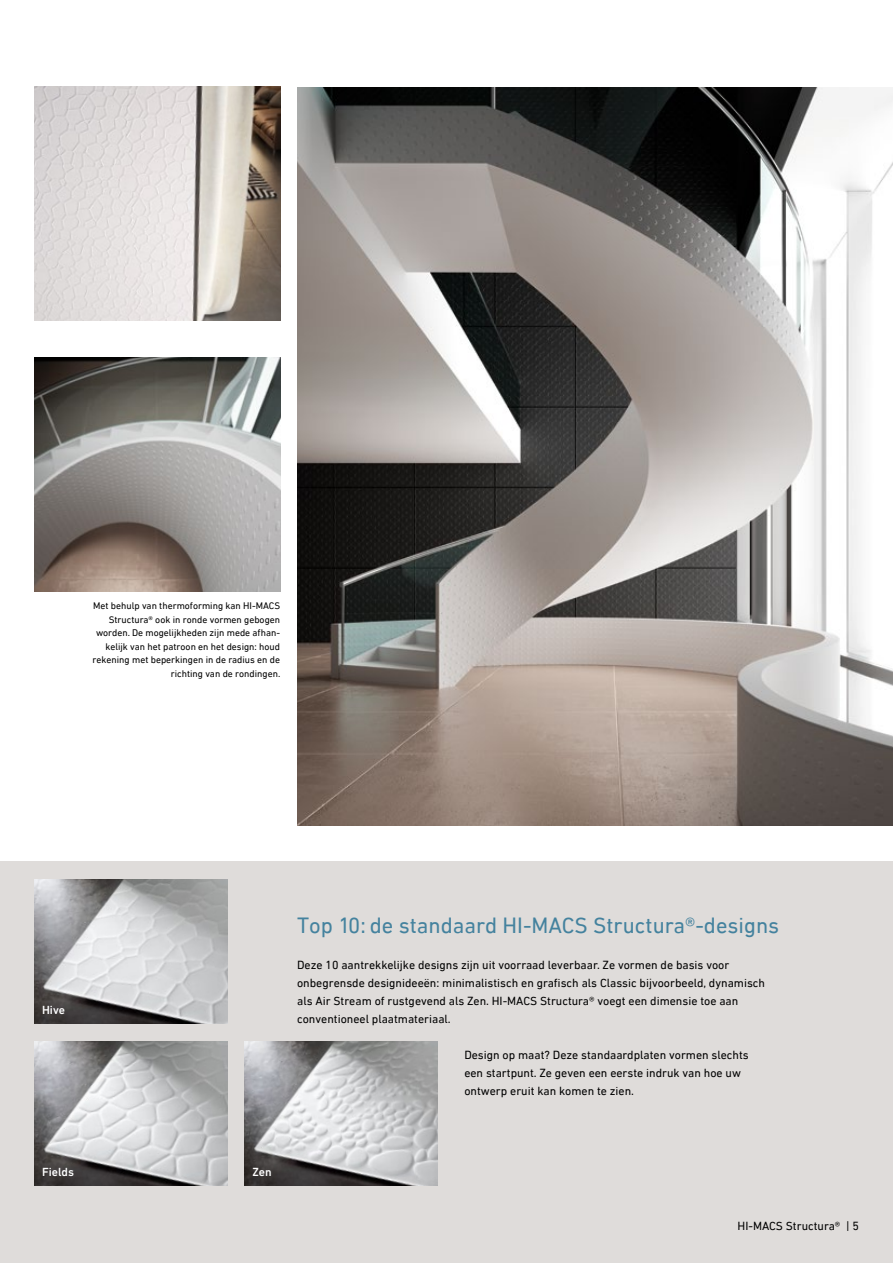
<style>
.page{position:relative;width:893px;height:1263px;background:#fff}
.page>*{position:absolute;margin:0;border:0;box-sizing:border-box;transform-origin:0 0}
.t1{font:22.5px "DIN Next LT Pro";color:#44829e}
.t2{font:12px/18px "DIN Next LT Pro";color:#000}
.t3{font:500 12px "DIN Next LT Pro";color:#fff}
.t4{font:9.75px/13.5px "DIN Next LT Pro";color:#000;text-align:right}
</style>
<div class="page">
<div style="left:0;top:861px;width:893px;height:402px;background:#dfdcda"></div>
<img style="left:34px;top:357px;width:247px;height:234px">
<img style="left:34px;top:87px;width:247px;height:234px">
<img style="left:34px;top:879px;width:193px;height:144px">
<img style="left:244px;top:1041px;width:194px;height:144px">
<img style="left:34px;top:1041px;width:193px;height:144px">
<img style="left:297px;top:87px;width:596px;height:738px">
<p class="t4" style="left:93px;top:599px;width:189px">Met behulp van thermoforming kan HI-MACS Structura® ook in ronde vormen gebogen worden. De mogelijkheden zijn mede afhan&shy;kelijk van het patroon en het design: houd rekening met beperkingen in de radius en de richting van de rondingen.</p>
<p class="t3" style="left:42px;top:1003px;width:24px">Hive</p>
<h1 class="t1" style="left:297px;top:912px;width:484px">Top 10: de standaard HI-MACS Structura®-designs</h1>
<p class="t2" style="left:297px;top:956px;width:469px">Deze 10 aantrekkelijke designs zijn uit voorraad leverbaar. Ze vormen de basis voor onbegrensde designideeën: minimalistisch en grafisch als Classic bijvoorbeeld, dynamisch als Air Stream of rustgevend als Zen. HI-MACS Structura® voegt een dimensie toe aan conventioneel plaatmateriaal.</p>
<p class="t2" style="left:464px;top:1046px;width:286px">Design op maat? Deze standaardplaten vormen slechts een startpunt. Ze geven een eerste indruk van hoe uw ontwerp eruit kan komen te zien.</p>
<p class="t3" style="left:42px;top:1165px;width:34px">Fields</p>
<p class="t3" style="left:253px;top:1165px;width:20px">Zen</p>
<p class="t2" style="left:737px;top:1217px;width:123px">HI-MACS Structura® | 5</p>
</div>
